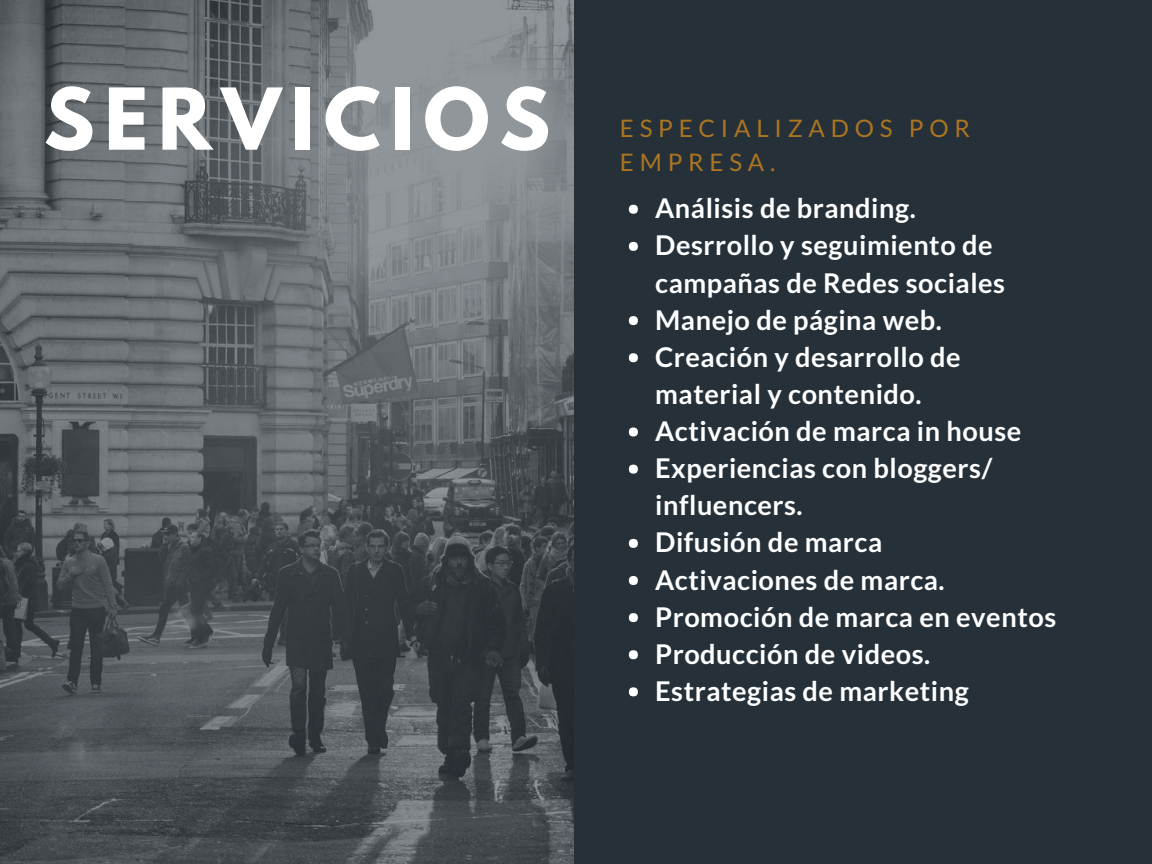
<style>
.page{position:relative;width:1152px;height:864px;background:#253039}
.page>*{position:absolute;margin:0;border:0;box-sizing:border-box;transform-origin:0 0}
.t1{font:700 75.45px "League Spartan";letter-spacing:.13em;color:#fff}
.t2{font:700 27.15px/37.2px "Lato";letter-spacing:.02em;color:#fff}
.t3{font:24.15px "Lato";letter-spacing:.24em;color:#ab7522}
</style>
<div class="page">
<div style="left:629px;top:205px;width:9px;height:9px;background:#fff;border-radius:50%"></div>
<div style="left:629px;top:242px;width:9px;height:9px;background:#fff;border-radius:50%"></div>
<div style="left:629px;top:316px;width:9px;height:9px;background:#fff;border-radius:50%"></div>
<div style="left:629px;top:353px;width:9px;height:9px;background:#fff;border-radius:50%"></div>
<div style="left:629px;top:428px;width:9px;height:8px;background:#fff;border-radius:50%"></div>
<div style="left:629px;top:465px;width:9px;height:9px;background:#fff;border-radius:50%"></div>
<div style="left:629px;top:539px;width:9px;height:9px;background:#fff;border-radius:50%"></div>
<div style="left:629px;top:576px;width:9px;height:9px;background:#fff;border-radius:50%"></div>
<div style="left:629px;top:613px;width:9px;height:9px;background:#fff;border-radius:50%"></div>
<div style="left:629px;top:650px;width:9px;height:9px;background:#fff;border-radius:50%"></div>
<div style="left:629px;top:687px;width:9px;height:9px;background:#fff;border-radius:50%"></div>
<img style="left:0;top:0;width:574px;height:864px">
<h1 class="t1" style="left:44px;top:82px;width:508px">SERVICIOS</h1>
<p class="t3" style="left:620px;top:113px;width:352px">ESPECIALIZADOS POR</p>
<p class="t3" style="left:620px;top:147px;width:157px">EMPRESA.</p>
<p class="t2" style="left:655px;top:189px;width:403px">Análisis de branding.<br>Desrrollo y seguimiento de campañas de Redes sociales<br>Manejo de página web.<br>Creación y desarrollo de material y contenido.<br>Activación de marca in house<br>Experiencias con bloggers/ influencers.<br>Difusión de marca<br>Activaciones de marca.<br>Promoción de marca en eventos<br>Producción de videos.<br>Estrategias de marketing</p>
</div>
